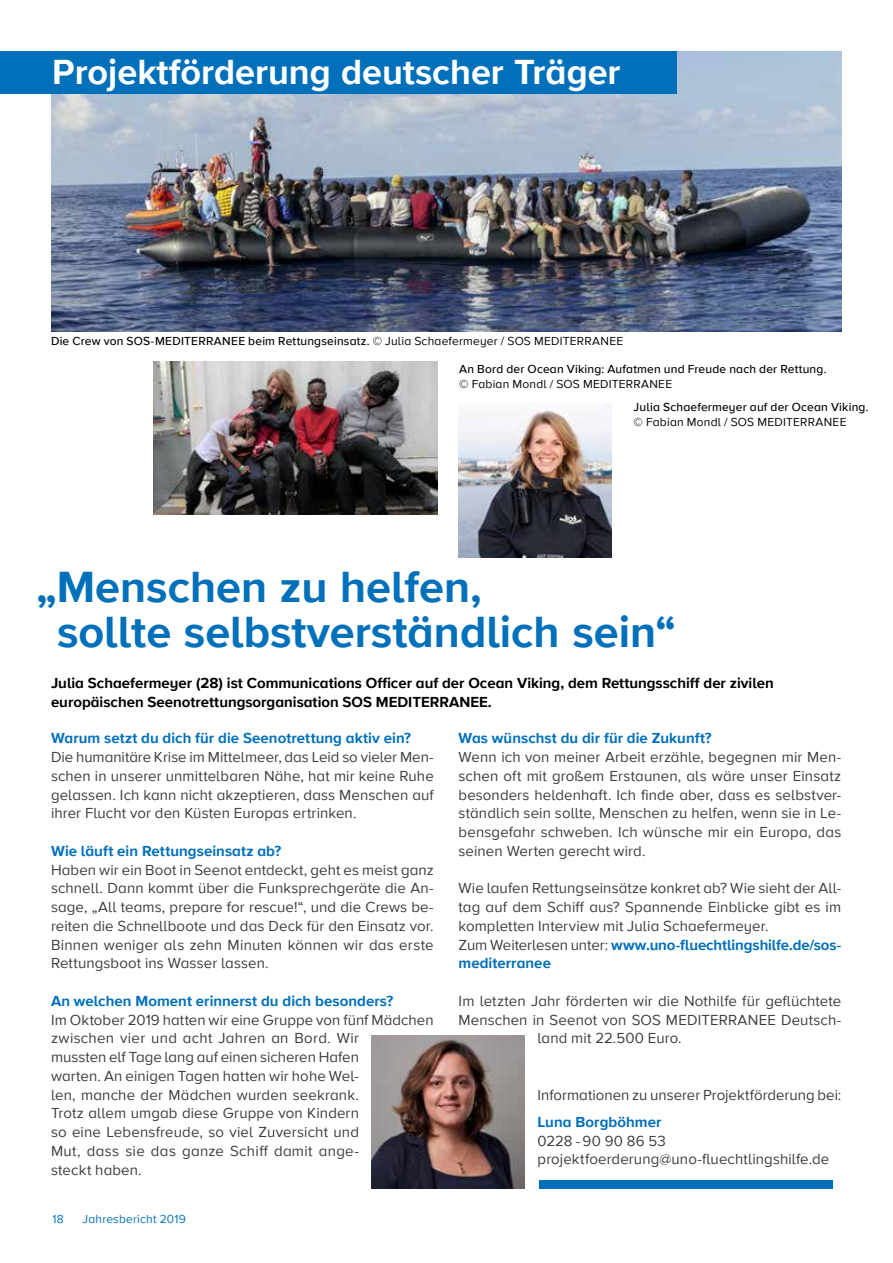
<style>
.page{position:relative;width:893px;height:1263px;background:#fff}
.page>*{position:absolute;margin:0;border:0;box-sizing:border-box;transform-origin:0 0}
.t1{font:700 45px/45px "Proxima Nova A";color:#0070ba}
.t2{font:700 36px "Proxima Nova A";color:#fff}
.t3{font:15px/18.8px "Proxima Nova A";letter-spacing:.01em;color:#3c3c3b;text-align:justify}
.t4{font:700 15px "Proxima Nova A";letter-spacing:.005em;color:#0070ba}
.t5{font:700 15px/18.8px "Proxima Nova A";color:#000}
.t6{font:500 12px "Proxima Nova A";letter-spacing:.015em;color:#000}
.t7{font:12px "Proxima Nova A";letter-spacing:.02em;color:#000}
.t8{font:12px "Proxima Nova A";letter-spacing:.015em;color:#0070ba}
.s1{font-weight:400}
.s2{font-weight:700;color:#0070ba}
</style>
<div class="page">
<img style="left:51px;top:51px;width:791px;height:280px">
<div style="left:0;top:51px;width:676px;height:43px;background:#0070ba"></div>
<div style="left:539px;top:1180px;width:293px;height:8px;background:#0070ba"></div>
<img style="left:459px;top:410px;width:153px;height:147px">
<img style="left:372px;top:1035px;width:153px;height:153px">
<img style="left:153px;top:361px;width:285px;height:153px">
<h2 class="t2" style="left:52px;top:45px;width:570px">Projektförderung deutscher Träger</h2>
<p class="t6" style="left:51px;top:332px;width:574px">Die Crew von SOS-MEDITERRANEE beim Rettungseinsatz. <span class="s1">© Julia Schaefermeyer / SOS MEDITERRANEE</span></p>
<p class="t6" style="left:459px;top:360px;width:369px">An Bord der Ocean Viking: Aufatmen und Freude nach der Rettung.</p>
<p class="t7" style="left:459px;top:375px;width:214px">© Fabian Mondl / SOS MEDITERRANEE</p>
<p class="t6" style="left:634px;top:398px;width:236px">Julia Schaefermeyer auf der Ocean Viking.</p>
<p class="t7" style="left:634px;top:413px;width:214px">© Fabian Mondl / SOS MEDITERRANEE</p>
<h1 class="t1" style="left:57px;top:564px;width:621px;text-indent:-21px">„Menschen zu helfen,<br>sollte selbstverständlich sein“</h1>
<p class="t5" style="left:51px;top:673px;width:724px">Julia Schaefermeyer (28) ist Communications Officer auf der Ocean Viking, dem Rettungsschiff der zivilen europäischen Seenotrettungsorganisation SOS MEDITERRANEE.</p>
<p class="t4" style="left:51px;top:727px;width:361px">Warum setzt du dich für die Seenotrettung aktiv ein?</p>
<p class="t3" style="left:51px;top:747px;width:384px">Die humanitäre Krise im Mittelmeer, das Leid so vieler Men&shy;schen in unserer unmittelbaren Nähe, hat mir keine Ruhe gelassen. Ich kann nicht akzeptieren, dass Menschen auf ihrer Flucht vor den Küsten Europas ertrinken.</p>
<p class="t4" style="left:51px;top:840px;width:232px">Wie läuft ein Rettungseinsatz ab?</p>
<p class="t3" style="left:51px;top:859px;width:384px">Haben wir ein Boot in Seenot entdeckt, geht es meist ganz schnell. Dann kommt über die Funksprechgeräte die An&shy;sage, „All teams, prepare for rescue!“, und die Crews be&shy;reiten die Schnellboote und das Deck für den Einsatz vor.<br>Binnen weniger als zehn Minuten können wir das erste Rettungsboot ins Wasser lassen.</p>
<p class="t4" style="left:51px;top:990px;width:344px">An welchen Moment erinnerst du dich besonders?</p>
<p class="t3" style="left:51px;top:1009px;width:384px;text-align:left">Im Oktober 2019 hatten wir eine Gruppe von fünf Mädchen zwischen vier und acht Jahren an Bord. Wir<br>mussten elf Tage lang auf einen sicheren Hafen<br>warten. An einigen Tagen hatten wir hohe Wel-<br>len, manche der Mädchen wurden seekrank.<br>Trotz allem umgab diese Gruppe von Kindern<br>so eine Lebensfreude, so viel Zuversicht und<br>Mut, dass sie das ganze Schiff damit ange-<br>steckt haben.</p>
<p class="t4" style="left:459px;top:727px;width:255px">Was wünschst du dir für die Zukunft?</p>
<p class="t3" style="left:459px;top:747px;width:384px">Wenn ich von meiner Arbeit erzähle, begegnen mir Men&shy;schen oft mit großem Erstaunen, als wäre unser Einsatz besonders heldenhaft. Ich finde aber, dass es selbstver&shy;ständlich sein sollte, Menschen zu helfen, wenn sie in Le&shy;bensgefahr schweben. Ich wünsche mir ein Europa, das seinen Werten gerecht wird.</p>
<p class="t3" style="left:459px;top:878px;width:384px;text-align:left">Wie laufen Rettungseinsätze konkret ab? Wie sieht der All&shy;tag auf dem Schiff aus? Spannende Einblicke gibt es im kompletten Interview mit Julia Schaefermeyer.<br>Zum Weiterlesen unter: <span class="s2">www.uno-fluechtlingshilfe.de/sos&shy;mediterranee</span></p>
<p class="t3" style="left:459px;top:991px;width:384px">Im letzten Jahr förderten wir die Nothilfe für geflüchtete</p>
<p class="t3" style="left:459px;top:1009px;width:384px">Menschen in Seenot von SOS MEDITERRANEE Deutsch-</p>
<p class="t3" style="left:538px;top:1028px;width:146px">land mit 22.500 Euro.</p>
<p class="t3" style="left:538px;top:1084px;width:305px">Informationen zu unserer Projektförderung bei:</p>
<p class="t4" style="left:538px;top:1111px;width:125px">Luna Borgböhmer</p>
<p class="t3" style="left:538px;top:1130px;width:293px">0228 - 90 90 86 53 projektfoerderung@uno-fluechtlingshilfe.de</p>
<p class="t8" style="left:53px;top:1210px;width:13px">18</p>
<p class="t8" style="left:82px;top:1210px;width:105px">Jahresbericht 2019</p>
</div>
